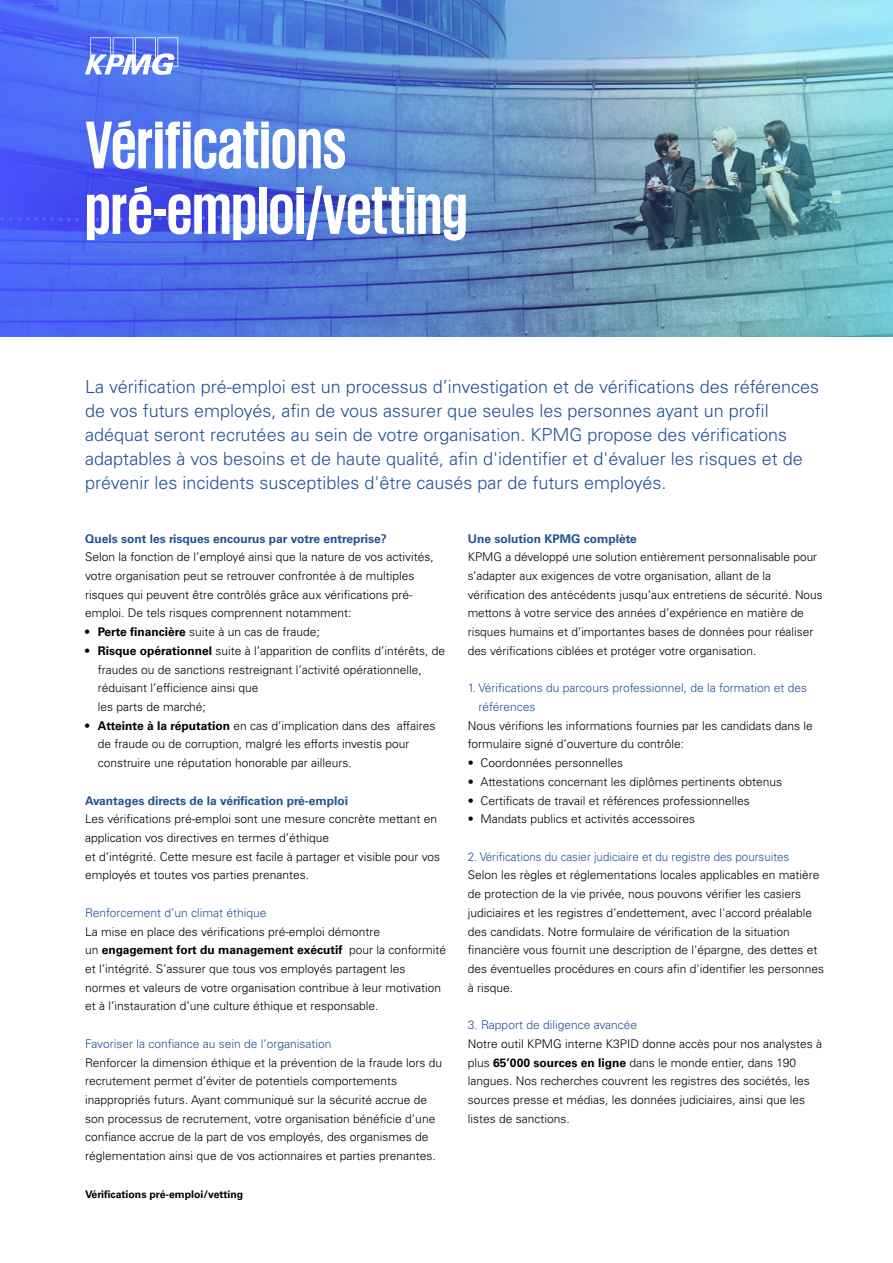
<style>
.page{position:relative;width:893px;height:1263px;background:#fff}
.page>*{position:absolute;margin:0;border:0;box-sizing:border-box;transform-origin:0 0}
.t1{font:700 69px/65.6px "KPMG";color:#fff}
.t2{font:300 18px/24px "Univers LT Std";color:#225494}
.t3{font:300 12px/18.8px "Univers LT Std";color:#000}
.t4{font:300 12px/18.8px "Univers LT Std";color:#225494}
.t5{font:700 12px "Univers LT Std";color:#225494}
.t6{font:300 12px "Univers LT Std";color:#225494;scale:.96 1}
.t7{font:700 10.5px "Univers LT Std";color:#000}
.s1{font-weight:700}
</style>
<div class="page">
<img style="left:0;top:0;width:893px;height:337px">
<svg style="left:85px;top:37px;width:93px;height:38px"></svg>
<h1 class="t1" style="left:85px;top:110px;width:384px">Vérifications pré-emploi/vetting</h1>
<p class="t2" style="left:85px;top:375px;width:736px">La vérification pré-emploi est un processus d’investigation et de vérifications des références de vos futurs employés, afin de vous assurer que seules les personnes ayant un profil adéquat seront recrutées au sein de votre organisation. KPMG propose des vérifications adaptables à vos besoins et de haute qualité, afin d'identifier et d'évaluer les risques et de prévenir les incidents susceptibles d'être causés par de futurs employés.</p>
<p class="t5" style="left:85px;top:531px;width:303px">Quels sont les risques encourus par votre entreprise?</p>
<p class="t3" style="left:85px;top:548px;width:350px">Selon la fonction de l’employé ainsi que la nature de vos activités, votre organisation peut se retrouver confrontée à de multiples risques qui peuvent être contrôlés grâce aux vérifications pré&shy;emploi. De tels risques comprennent notamment:</p>
<p class="t3" style="left:85px;top:622px;width:236px"><span class="s1">• Perte financière</span> suite à un cas de fraude;</p>
<p class="t3" style="left:98px;top:641px;width:349px;text-indent:-13px"><span class="s1">• Risque opérationnel</span> suite à l’apparition de conflits d’intérêts, de fraudes ou de sanctions restreignant l’activité opérationnelle, réduisant l’efficience ainsi que<br>les parts de marché;</p>
<p class="t3" style="left:98px;top:716px;width:339px;text-indent:-13px"><span class="s1">• Atteinte à la réputation</span> en cas d’implication dans des affaires de fraude ou de corruption, malgré les efforts investis pour construire une réputation honorable par ailleurs.</p>
<p class="t5" style="left:85px;top:793px;width:265px">Avantages directs de la vérification pré-emploi</p>
<p class="t3" style="left:85px;top:810px;width:357px">Les vérifications pré-emploi sont une mesure concrète mettant en application vos directives en termes d’éthique<br>et d’intégrité. Cette mesure est facile à partager et visible pour vos employés et toutes vos parties prenantes.</p>
<p class="t4" style="left:85px;top:903px;width:183px">Renforcement d’un climat éthique</p>
<p class="t3" style="left:85px;top:922px;width:363px">La mise en place des vérifications pré-emploi démontre<br>un <span class="s1">engagement fort du management exécutif</span> pour la conformité et l’intégrité. S’assurer que tous vos employés partagent les normes et valeurs de votre organisation contribue à leur motivation et à l’instauration d’une culture éthique et responsable.</p>
<p class="t4" style="left:85px;top:1034px;width:248px">Favoriser la confiance au sein de l’organisation</p>
<p class="t3" style="left:85px;top:1053px;width:359px">Renforcer la dimension éthique et la prévention de la fraude lors du recrutement permet d’éviter de potentiels comportements inappropriés futurs. Ayant communiqué sur la sécurité accrue de son processus de recrutement, votre organisation bénéficie d’une confiance accrue de la part de vos employés, des organismes de réglementation ainsi que de vos actionnaires et parties prenantes.</p>
<p class="t7" style="left:85px;top:1188px;width:160px">Vérifications pré-emploi/vetting</p>
<p class="t5" style="left:468px;top:531px;width:171px">Une solution KPMG complète</p>
<p class="t3" style="left:468px;top:548px;width:356px">KPMG a développé une solution entièrement personnalisable pour s’adapter aux exigences de votre organisation, allant de la vérification des antécédents jusqu’aux entretiens de sécurité. Nous mettons à votre service des années d’expérience en matière de risques humains et d’importantes bases de données pour réaliser des vérifications ciblées et protéger votre organisation.</p>
<p class="t4" style="left:478px;top:679px;width:330px;text-indent:-11px">1. Vérifications du parcours professionnel, de la formation et des références</p>
<p class="t3" style="left:468px;top:716px;width:347px">Nous vérifions les informations fournies par les candidats dans le formulaire signé d’ouverture du contrôle:</p>
<p class="t3" style="left:468px;top:753px;width:157px">• Coordonnées personnelles</p>
<p class="t3" style="left:468px;top:772px;width:316px">• Attestations concernant les diplômes pertinents obtenus</p>
<p class="t3" style="left:468px;top:791px;width:284px">• Certificats de travail et références professionnelles</p>
<p class="t3" style="left:468px;top:810px;width:229px">• Mandats publics et activités accessoires</p>
<p class="t6" style="left:468px;top:849px;width:336px">2. Vérifications du casier judiciaire et du registre des poursuites</p>
<p class="t3" style="left:468px;top:866px;width:358px">Selon les règles et réglementations locales applicables en matière de protection de la vie privée, nous pouvons vérifier les casiers judiciaires et les registres d’endettement, avec l'accord préalable des candidats. Notre formulaire de vérification de la situation financière vous fournit une description de l'épargne, des dettes et des éventuelles procédures en cours afin d'identifier les personnes à risque.</p>
<p class="t4" style="left:468px;top:1015px;width:171px">3. Rapport de diligence avancée</p>
<p class="t3" style="left:468px;top:1034px;width:356px">Notre outil KPMG interne K3PID donne accès pour nos analystes à plus <span class="s1">65’000 sources en ligne</span> dans le monde entier, dans 190 langues. Nos recherches couvrent les registres des sociétés, les sources presse et médias, les données judiciaires, ainsi que les listes de sanctions.</p>
</div>
